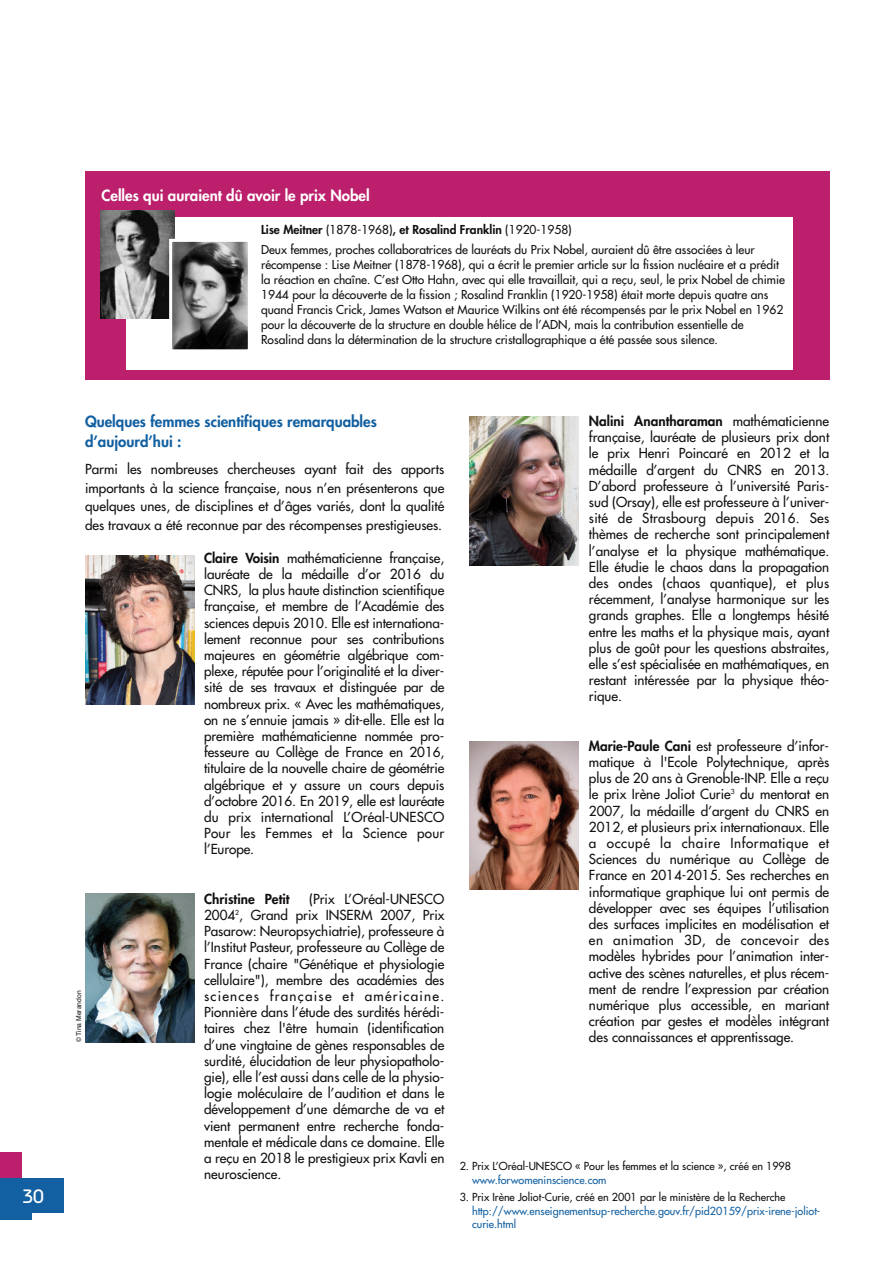
<style>
.page{position:relative;width:893px;height:1263px;background:#fff}
.page>*{position:absolute;margin:0;border:0;box-sizing:border-box;transform-origin:0 0}
.t1{font:19.35px "Bimini Normal";color:#fff}
.t2{font:800 15px/20px "Futura";color:#1260a1}
.t3{font:800 15px "Futura";color:#fff}
.t4{font:13.5px/16.2px "Futura";color:#131010;text-align:justify}
.t5{font:800 13.5px "Futura";letter-spacing:.005em;color:#131010}
.t6{font:12px/15px "Futura";color:#131010}
.t7{font:10.8px "Futura";color:#131010}
.t8{font:10.8px/13.5px "Futura";color:#1260a1}
.t9{font:6.75px "Helvetica";color:#131010}
.s1{font-weight:800}
</style>
<div class="page">
<div style="left:0;top:1184px;width:32px;height:36px;background:#1260a1"></div>
<div style="left:0;top:1152px;width:21px;height:43px;background:#bc1f6b"></div>
<div style="left:0;top:1178px;width:63px;height:34px;background:#1260a1"></div>
<div style="left:85px;top:172px;width:744px;height:208px;background:#bc1f6b"></div>
<div style="left:126px;top:217px;width:667px;height:152px;background:#fff"></div>
<img style="left:100px;top:210px;width:75px;height:108px">
<img style="left:173px;top:243px;width:74px;height:105px">
<div style="left:169px;top:239px;width:82px;height:113px;border:3px solid #fff"></div>
<img style="left:85px;top:555px;width:109px;height:149px">
<img style="left:85px;top:893px;width:109px;height:149px">
<img style="left:470px;top:417px;width:109px;height:148px">
<img style="left:470px;top:741px;width:109px;height:149px">
<h1 class="t1" style="left:23px;top:1184px;width:23px">30</h1>
<p class="t3" style="left:102px;top:188px;width:270px">Celles qui auraient dû avoir le prix Nobel</p>
<p class="t6" style="left:261px;top:221px;width:495px;line-height:19.2px"><span class="s1">Lise Meitner</span> (1878-1968)<span class="s1">, et Rosalind Franklin</span> (1920-1958)<br>Deux femmes, proches collaboratrices de lauréats du Prix Nobel, auraient dû être associées à leur</p>
<p class="t6" style="left:261px;top:258px;width:525px">récompense : Lise Meitner (1878-1968), qui a écrit le premier article sur la fission nucléaire et a prédit la réaction en chaîne. C’est Otto Hahn, avec qui elle travaillait, qui a reçu, seul, le prix Nobel de chimie 1944 pour la découverte de la fission ; Rosalind Franklin (1920-1958) était morte depuis quatre ans quand Francis Crick, James Watson et Maurice Wilkins ont été récompensés par le prix Nobel en 1962 pour la découverte de la structure en double hélice de l’ADN, mais la contribution essentielle de Rosalind dans la détermination de la structure cristallographique a été passée sous silence.</p>
<p class="t2" style="left:85px;top:413px;width:293px">Quelques femmes scientifiques remarquables d’aujourd’hui :</p>
<p class="t4" style="left:85px;top:461px;width:361px;line-height:18.5px">Parmi les nombreuses chercheuses ayant fait des apports importants à la science française, nous n’en présenterons que quelques unes, de disciplines et d’âges variés, dont la qualité des travaux a été reconnue par des récompenses prestigieuses.</p>
<p class="t4" style="left:204px;top:551px;width:242px"><span class="s1">Claire Voisin</span> mathématicienne française, lauréate de la médaille d’or 2016 du CNRS, la plus haute distinction scientifique française, et membre de l’Académie des sciences depuis 2010. Elle est internationa&shy;lement reconnue pour ses contributions majeures en géométrie algébrique com&shy;plexe, réputée pour l’originalité et la diver&shy;sité de ses travaux et distinguée par de nombreux prix. « Avec les mathématiques, on ne s’ennuie jamais » dit-elle. Elle est la première mathématicienne nommée pro&shy;fesseure au Collège de France en 2016, titulaire de la nouvelle chaire de géométrie algébrique et y assure un cours depuis d’octobre 2016. En 2019, elle est lauréate du prix international L’Oréal-UNESCO Pour les Femmes et la Science pour l’Europe.</p>
<p class="t5" style="left:204px;top:892px;width:87px">Christine Petit</p>
<p class="t4" style="left:204px;top:892px;width:242px;text-indent:105px">(Prix L’Oréal-UNESCO 2004<sup>2</sup>, Grand prix INSERM 2007, Prix Pasarow: Neuropsychiatrie), professeure à l’Institut Pasteur, professeure au Collège de France (chaire "Génétique et physiologie cellulaire"), membre des académies des sciences française et américaine.<br>Pionnière dans l’étude des surdités hérédi&shy;taires chez l'être humain (identification d’une vingtaine de gènes responsables de surdité, élucidation de leur physiopatholo&shy;gie), elle l’est aussi dans celle de la physio&shy;logie moléculaire de l’audition et dans le développement d’une démarche de va et vient permanent entre recherche fonda&shy;mentale et médicale dans ce domaine. Elle a reçu en 2018 le prestigieux prix Kavli en neuroscience.</p>
<p class="t9" style="left:75px;top:1042px;width:53px;rotate:-90deg">© Tina Merandon</p>
<p class="t4" style="left:589px;top:414px;width:242px"><span class="s1">Nalini Anantharaman</span> mathématicienne française, lauréate de plusieurs prix dont le prix Henri Poincaré en 2012 et la médaille d’argent du CNRS en 2013.<br>D’abord professeure à l’université Paris&shy;sud (Orsay), elle est professeure à l’univer&shy;sité de Strasbourg depuis 2016. Ses thèmes de recherche sont principalement l’analyse et la physique mathématique.<br>Elle étudie le chaos dans la propagation des ondes (chaos quantique), et plus récemment, l’analyse harmonique sur les grands graphes. Elle a longtemps hésité entre les maths et la physique mais, ayant plus de goût pour les questions abstraites, elle s’est spécialisée en mathématiques, en restant intéressée par la physique théo&shy;rique.</p>
<p class="t4" style="left:589px;top:739px;width:242px"><span class="s1">Marie-Paule Cani</span> est professeure d’infor&shy;matique à l'Ecole Polytechnique, après plus de 20 ans à Grenoble-INP. Elle a reçu le prix Irène Joliot Curie<sup>3</sup> du mentorat en 2007, la médaille d’argent du CNRS en 2012, et plusieurs prix internationaux. Elle a occupé la chaire Informatique et Sciences du numérique au Collège de France en 2014-2015. Ses recherches en informatique graphique lui ont permis de développer avec ses équipes l’utilisation des surfaces implicites en modélisation et en animation 3D, de concevoir des modèles hybrides pour l’animation inter&shy;active des scènes naturelles, et plus récem&shy;ment de rendre l’expression par création numérique plus accessible, en mariant création par gestes et modèles intégrant des connaissances et apprentissage.</p>
<p class="t7" style="left:460px;top:1161px;width:333px">2. Prix L’Oréal-UNESCO « Pour les femmes et la science », créé en 1998</p>
<p class="t8" style="left:472px;top:1174px;width:136px">www.forwomeninscience.com</p>
<p class="t7" style="left:460px;top:1192px;width:327px">3. Prix Irène Joliot-Curie, créé en 2001 par le ministère de la Recherche</p>
<p class="t8" style="left:472px;top:1205px;width:350px">http://www.enseignementsup-recherche.gouv.fr/pid20159/prix-irene-joliot&shy;curie.html</p>
</div>
